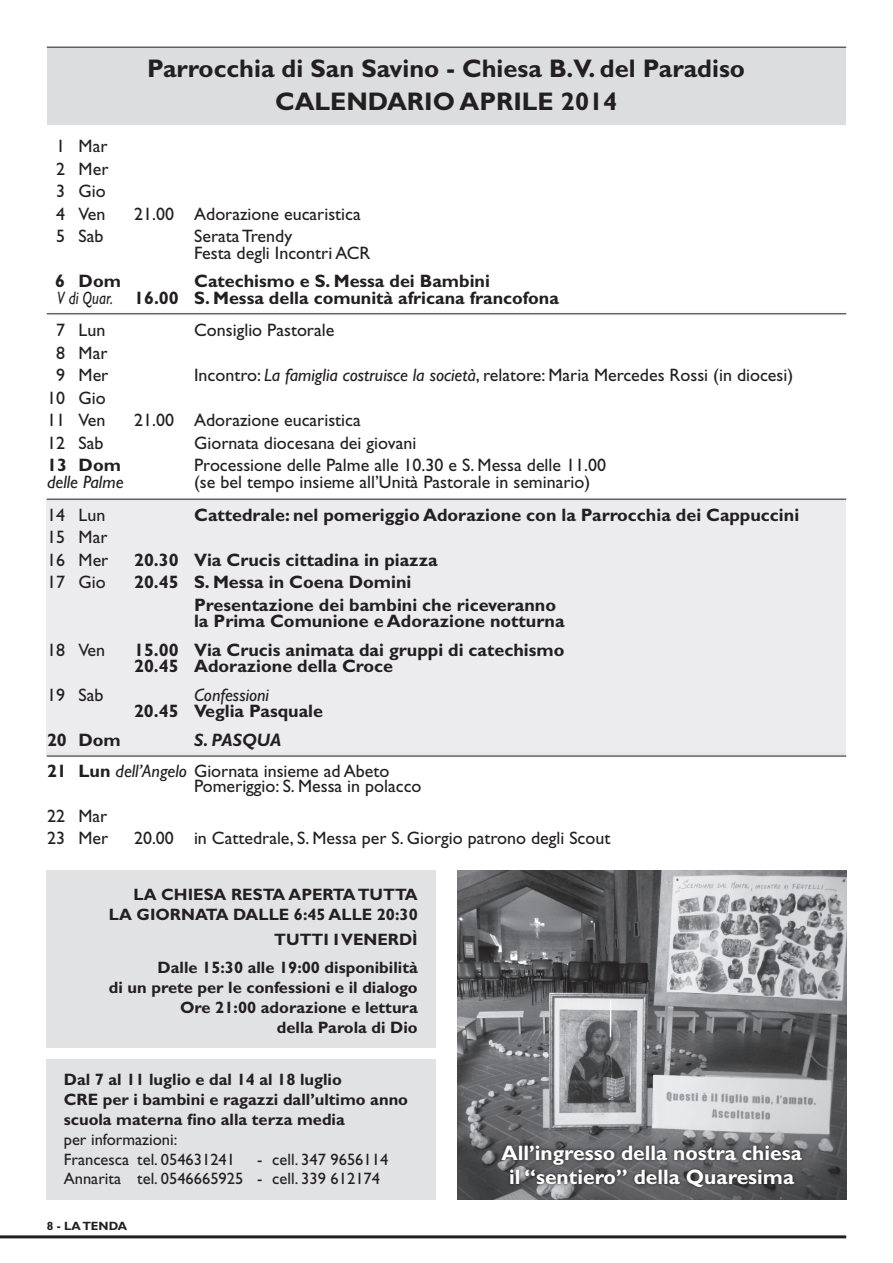
<style>
.page{position:relative;width:893px;height:1263px;background:#fff}
.page>*{position:absolute;margin:0;border:0;box-sizing:border-box;transform-origin:0 0}
.t1{font:700 25.5px/32.7px "Gill Sans Std";color:#231f20;text-align:center}
.t2{font:700 21px/24px "Gill Sans Std";color:#fff;text-align:center}
.t3{font:18px/22.5px "Gill Sans Std";color:#231f20}
.t4{font:700 18px/16.5px "Gill Sans Std";color:#231f20}
.t5{font:italic 18px "Gill Sans Std";color:#231f20}
.t6{font:700 16.5px/19.8px "Gill Sans Std";color:#231f20;text-align:right}
.t7{font:16.5px/19.8px "Gill Sans Std";color:#231f20}
.t8{font:700 12px "Gill Sans Std";color:#231f20}
.s1{font-weight:400;font-style:italic}
.s2{font-style:italic}
.s3{font-weight:700;font-style:italic}
.s4{font-weight:700}
</style>
<div class="page">
<hr style="left:0;top:1235px;width:846px;height:3px;background:#231f20">
<div style="left:47px;top:499px;width:799px;height:257px;background:#ececee"></div>
<div style="left:47px;top:870px;width:389px;height:177px;background:#e1e2e4"></div>
<div style="left:47px;top:1059px;width:389px;height:140px;background:#e1e2e4"></div>
<div style="left:47px;top:47px;width:799px;height:78px;background:#dcdddf"></div>
<hr style="left:47px;top:47px;width:799px;height:1px;background:#231f20">
<div style="left:44px;top:310px;width:805px;height:7px;background:#231f20;opacity:.35"></div>
<hr style="left:47px;top:314px;width:799px;height:1px;background:#231f20">
<div style="left:44px;top:496px;width:805px;height:7px;background:#231f20;opacity:.35"></div>
<hr style="left:47px;top:499px;width:799px;height:1px;background:#231f20">
<div style="left:44px;top:753px;width:805px;height:7px;background:#231f20;opacity:.35"></div>
<hr style="left:47px;top:756px;width:799px;height:1px;background:#231f20">
<img style="left:457px;top:870px;width:389px;height:329px">
<svg style="left:498px;top:1142px;width:307px;height:48px;background:#555557"></svg>
<p class="t3" style="left:56px;top:135px;width:54px">1 Mar<br>2 Mer<br>3 Gio<br>4 Ven</p>
<h1 class="t1" style="left:147px;top:52px;width:599px">Parrocchia di San Savino - Chiesa B.V. del Paradiso<br>CALENDARIO APRILE 2014</h1>
<p class="t3" style="left:134px;top:202px;width:228px">21.00 Adorazione eucaristica</p>
<p class="t3" style="left:56px;top:225px;width:49px">5 Sab</p>
<p class="t3" style="left:194px;top:228px;width:178px;line-height:16.5px">Serata Trendy<br>Festa degli Incontri ACR</p>
<p class="t4" style="left:55px;top:273px;width:67px">6 Dom</p>
<p class="t4" style="left:57px;top:273px;width:503px;text-indent:137px">Catechismo e S. Messa dei Bambini<br><span class="s1">V di Quar.</span> 16.00 S. Messa della comunità africana francofona</p>
<p class="t3" style="left:56px;top:319px;width:51px">7 Lun</p>
<p class="t3" style="left:194px;top:319px;width:142px">Consiglio Pastorale</p>
<p class="t3" style="left:56px;top:342px;width:54px">8 Mar<br>9 Mer</p>
<p class="t3" style="left:194px;top:364px;width:601px">Incontro: <span class="s2">La famiglia costruisce la società</span>, relatore: Maria Mercedes Rossi (in diocesi)</p>
<p class="t3" style="left:47px;top:387px;width:60px">10 Gio<br>11 Ven</p>
<p class="t3" style="left:134px;top:409px;width:228px">21.00 Adorazione eucaristica</p>
<p class="t3" style="left:47px;top:432px;width:58px">12 Sab</p>
<p class="t3" style="left:194px;top:432px;width:224px">Giornata diocesana dei giovani</p>
<p class="t4" style="left:47px;top:457px;width:75px">13 Dom</p>
<p class="t3" style="left:194px;top:454px;width:413px">Processione delle Palme alle 10.30 e S. Messa delle 11.00</p>
<p class="t5" style="left:47px;top:471px;width:78px">delle Palme</p>
<p class="t3" style="left:194px;top:471px;width:398px">(se bel tempo insieme all’Unità Pastorale in seminario)</p>
<p class="t3" style="left:47px;top:503px;width:60px">14 Lun</p>
<p class="t4" style="left:194px;top:506px;width:607px">Cattedrale: nel pomeriggio Adorazione con la Parrocchia dei Cappuccini</p>
<p class="t3" style="left:47px;top:526px;width:63px">15 Mar<br>16 Mer</p>
<p class="t4" style="left:134px;top:551px;width:305px">20.30 Via Crucis cittadina in piazza</p>
<p class="t3" style="left:47px;top:571px;width:60px">17 Gio</p>
<p class="t4" style="left:194px;top:571px;width:363px;line-height:22.5px;text-indent:-60px">20.45 S. Messa in Coena Domini<br>Presentazione dei bambini che riceveranno</p>
<p class="t4" style="left:194px;top:613px;width:372px">la Prima Comunione e Adorazione notturna</p>
<p class="t3" style="left:47px;top:638px;width:60px">18 Ven</p>
<p class="t4" style="left:134px;top:641px;width:432px">15.00 Via Crucis animata dai gruppi di catechismo<br>20.45 Adorazione della Croce</p>
<p class="t3" style="left:47px;top:683px;width:58px">19 Sab</p>
<p class="t5" style="left:194px;top:684px;width:76px">Confessioni</p>
<p class="t4" style="left:134px;top:703px;width:191px">20.45 Veglia Pasquale</p>
<p class="t4" style="left:47px;top:731px;width:75px">20 Dom</p>
<p class="t3" style="left:47px;top:724px;width:344px;line-height:31px;text-indent:147px"><span class="s3">S. PASQUA<br></span><span class="s4">21 Lun</span> <span class="s2">dell’Angelo</span> Giornata insieme ad Abeto</p>
<p class="t3" style="left:194px;top:774px;width:229px">Pomeriggio: S. Messa in polacco</p>
<p class="t3" style="left:47px;top:804px;width:63px">22 Mar<br>23 Mer</p>
<p class="t3" style="left:134px;top:827px;width:478px">20.00 in Cattedrale, S. Messa per S. Giorgio patrono degli Scout</p>
<p class="t6" style="left:134px;top:885px;width:52px">La Chiesa</p>
<p class="t6" style="left:231px;top:885px;width:12px">resta</p>
<p class="t6" style="left:288px;top:885px;width:13px">aperta</p>
<p class="t6" style="left:358px;top:885px;width:13px">tutta</p>
<p class="t6" style="left:109px;top:905px;width:41px">la giornata</p>
<p class="t6" style="left:233px;top:905px;width:12px">dalle</p>
<p class="t6" style="left:294px;top:905px;width:47px">6:45 alle</p>
<p class="t6" style="left:377px;top:905px;width:42px">20:30</p>
<p class="t6" style="left:158px;top:925px;width:262px;line-height:28.3px">ì<br>Dalle 15:30 alle 19:00 disponibilità</p>
<p class="t6" style="left:109px;top:978px;width:310px">di un prete per le confessioni e il dialogo<br>Ore 21:00 adorazione e lettura<br>della Parola di Dio</p>
<p class="t6" style="left:274px;top:930px;width:23px">Tutti</p>
<p class="t6" style="left:334px;top:930px;width:21px">i venerd</p>
<p class="t6" style="left:64px;top:1070px;width:346px;text-align:left">Dal 7 al 11 luglio e dal 14 al 18 luglio<br>CRE per i bambini e ragazzi dall’ultimo anno scuola materna fino alla terza media</p>
<p class="t7" style="left:64px;top:1129px;width:173px">per informazioni:<br>Francesca tel. 054631241</p>
<p class="t7" style="left:64px;top:1149px;width:326px;text-indent:193px">- cell. 347 9656114<br>Annarita tel. 0546665925 - cell. 339 612174</p>
<p class="t2" style="left:501px;top:1140px;width:302px">All’ingresso della nostra chiesa il “sentiero” della Quaresima</p>
<p class="t8" style="left:47px;top:1218px;width:82px">8 - LA TENDA</p>
</div>
